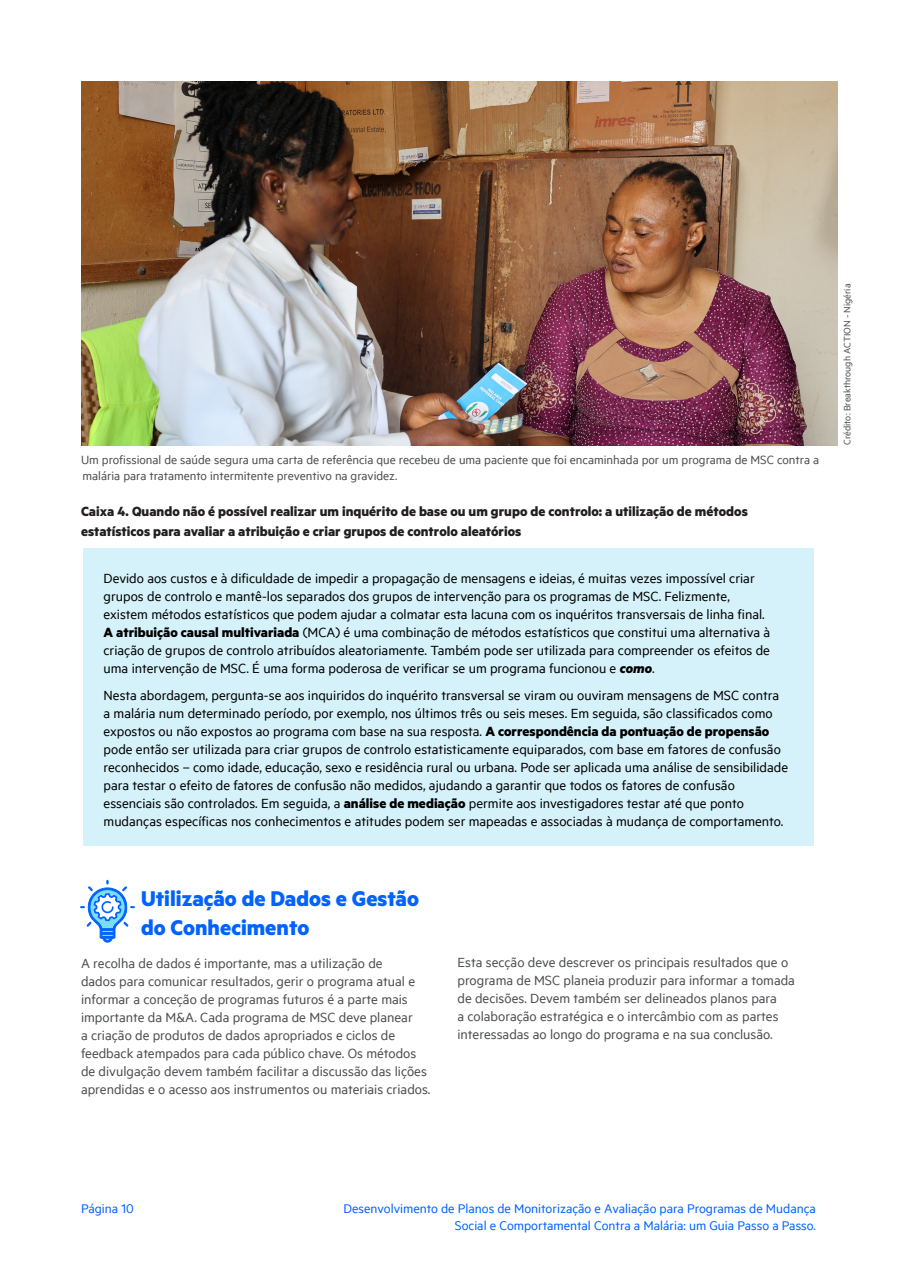
<style>
.page{position:relative;width:897px;height:1264px;background:#fff}
.page>*{position:absolute;margin:0;border:0;box-sizing:border-box;transform-origin:0 0}
.Header_2{font:700 24px/28.8px "Metric";color:#0262ff}
.t1{font:15px/18px "Metric";color:#000}
.Base_text{font:15px/18px "Metric";color:#4d4e53}
.Figure_titles{font:700 15px/19.8px "Metric";color:#231f20}
.Base_text-2{font:14.25px/17.1px "Metric";color:#0262ff;text-align:right}
.Base_with_bullets{font:13.5px/16.2px "Metric";color:#4d4e53}
.Base_with_bullets-2{font:10.5px "Metric";color:#4d4e53}
.s1{font-weight:700}
.s2{font-weight:700;font-style:italic}
</style>
<div class="page">
<div style="left:83px;top:548px;width:730px;height:298px;background:#d5f1f9"></div>
<img style="left:81px;top:81px;width:756px;height:364px">
<svg style="left:80px;top:879px;width:55px;height:63px"></svg>
<p class="Base_with_bullets" style="left:81px;top:451px;width:739px">Um profissional de saúde segura uma carta de referência que recebeu de uma paciente que foi encaminhada por um programa de MSC contra a malária para tratamento intermitente preventivo na gravidez.</p>
<p class="Figure_titles" style="left:81px;top:501px;width:668px">Caixa 4. Quando não é possível realizar um inquérito de base ou um grupo de controlo: a utilização de métodos estatísticos para avaliar a atribuição e criar grupos de controlo aleatórios</p>
<p class="t1" style="left:104px;top:568px;width:668px">Devido aos custos e à dificuldade de impedir a propagação de mensagens e ideias, é muitas vezes impossível criar grupos de controlo e mantê-los separados dos grupos de intervenção para os programas de MSC. Felizmente, existem métodos estatísticos que podem ajudar a colmatar esta lacuna com os inquéritos transversais de linha final.<br><span class="s1">A atribuição causal multivariada</span> (MCA) é uma combinação de métodos estatísticos que constitui uma alternativa à criação de grupos de controlo atribuídos aleatoriamente. Também pode ser utilizada para compreender os efeitos de uma intervenção de MSC. É uma forma poderosa de verificar se um programa funcionou e <span class="s2">como</span>.</p>
<p class="t1" style="left:104px;top:685px;width:686px">Nesta abordagem, pergunta-se aos inquiridos do inquérito transversal se viram ou ouviram mensagens de MSC contra a malária num determinado período, por exemplo, nos últimos três ou seis meses. Em seguida, são classificados como expostos ou não expostos ao programa com base na sua resposta. <span class="s1">A correspondência da pontuação de propensão </span>pode então ser utilizada para criar grupos de controlo estatisticamente equiparados, com base em fatores de confusão reconhecidos – como idade, educação, sexo e residência rural ou urbana. Pode ser aplicada uma análise de sensibilidade para testar o efeito de fatores de confusão não medidos, ajudando a garantir que todos os fatores de confusão essenciais são controlados. Em seguida, a <span class="s1">análise de mediação</span> permite aos investigadores testar até que ponto mudanças específicas nos conhecimentos e atitudes podem ser mapeadas e associadas à mudança de comportamento.</p>
<p class="Header_2" style="left:141px;top:883px;width:279px">Utilização de Dados e Gestão do Conhecimento</p>
<p class="Base_text" style="left:81px;top:953px;width:351px">A recolha de dados é importante, mas a utilização de<br>dados para comunicar resultados, gerir o programa atual e informar a conceção de programas futuros é a parte mais importante da M&amp;A. Cada programa de MSC deve planear<br>a criação de produtos de dados apropriados e ciclos de feedback atempados para cada público chave. Os métodos de divulgação devem também facilitar a discussão das lições aprendidas e o acesso aos instrumentos ou materiais criados.</p>
<p class="Base_text" style="left:457px;top:952px;width:339px">Esta secção deve descrever os principais resultados que o programa de MSC planeia produzir para informar a tomada de decisões. Devem também ser delineados planos para<br>a colaboração estratégica e o intercâmbio com as partes interessadas ao longo do programa e na sua conclusão.</p>
<p class="Base_with_bullets-2" style="left:840px;top:445px;width:163px;rotate:-90deg">Crédito: Breakthrough ACTION - Nigéria</p>
<p class="Base_text-2" style="left:81px;top:1199px;width:54px">Página 10</p>
<p class="Base_text-2" style="left:343px;top:1199px;width:474px">Desenvolvimento de Planos de Monitorização e Avaliação para Programas de Mudança<br>Social e Comportamental Contra a Malária: um Guia Passo a Passo.</p>
</div>
